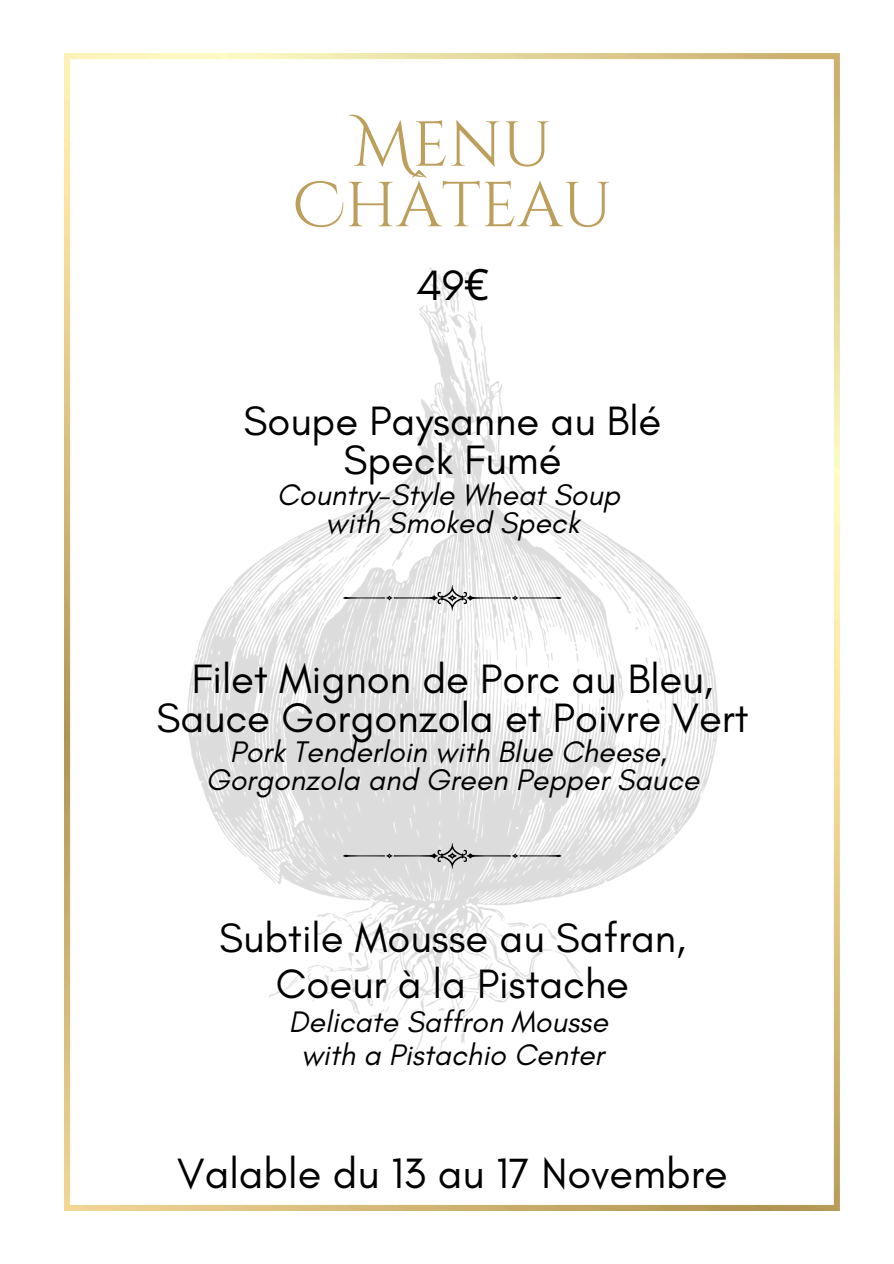
<style>
.page{position:relative;width:894px;height:1264px;background:#fff}
.page>*{position:absolute;margin:0;border:0;box-sizing:border-box;transform-origin:0 0}
.t1{font:63.45px/60.4px "Cinzel Decorative";color:#bc9f5d;text-align:center}
.t2{font:43.2px "Glacial Indifference";color:#000}
.t3{font:41.7px/45.5px "Glacial Indifference";color:#000;text-align:center}
.t4{font:italic 30.3px/32.4px "Glacial Indifference";color:#000;text-align:center}
.s1{font-family:"Noto Sans"}
</style>
<div class="page">
<img style="left:65px;top:53px;width:774px;height:1157px">
<img style="left:64px;top:212px;width:776px;height:904px">
<svg style="left:343px;top:585px;width:218px;height:26px"></svg>
<svg style="left:343px;top:843px;width:218px;height:25px;background:#cecece"></svg>
<p class="t1" style="left:292px;top:116px;width:321px">Menu<br>Château</p>
<p class="t2" style="left:416px;top:259px;width:74px">49<span class="s1">€</span></p>
<h1 class="t3" style="left:243px;top:398px;width:419px">Soupe Paysanne au Blé</h1>
<h2 class="t3" style="left:343px;top:437px;width:220px">Speck Fumé</h2>
<p class="t4" style="left:276px;top:477px;width:345px">Country-Style Wheat Soup</p>
<h2 class="t4" style="left:325px;top:506px;width:255px">with Smoked Speck</h2>
<p class="t3" style="left:192px;top:655px;width:523px">Filet Mignon de Porc au Bleu,</p>
<p class="t3" style="left:156px;top:694px;width:593px">Sauce Gorgonzola et Poivre Vert</p>
<p class="t4" style="left:230px;top:735px;width:438px">Pork Tenderloin with Blue Cheese,</p>
<p class="t4" style="left:206px;top:763px;width:495px">Gorgonzola and Green Pepper Sauce</p>
<p class="t3" style="left:219px;top:914px;width:468px">Subtile Mousse au Safran,<br>Coeur à la Pistache</p>
<p class="t4" style="left:289px;top:1005px;width:320px">Delicate Saffron Mousse with a Pistachio Center</p>
<p class="t2" style="left:177px;top:1147px;width:552px">Valable du 13 au 17 Novembre</p>
</div>
